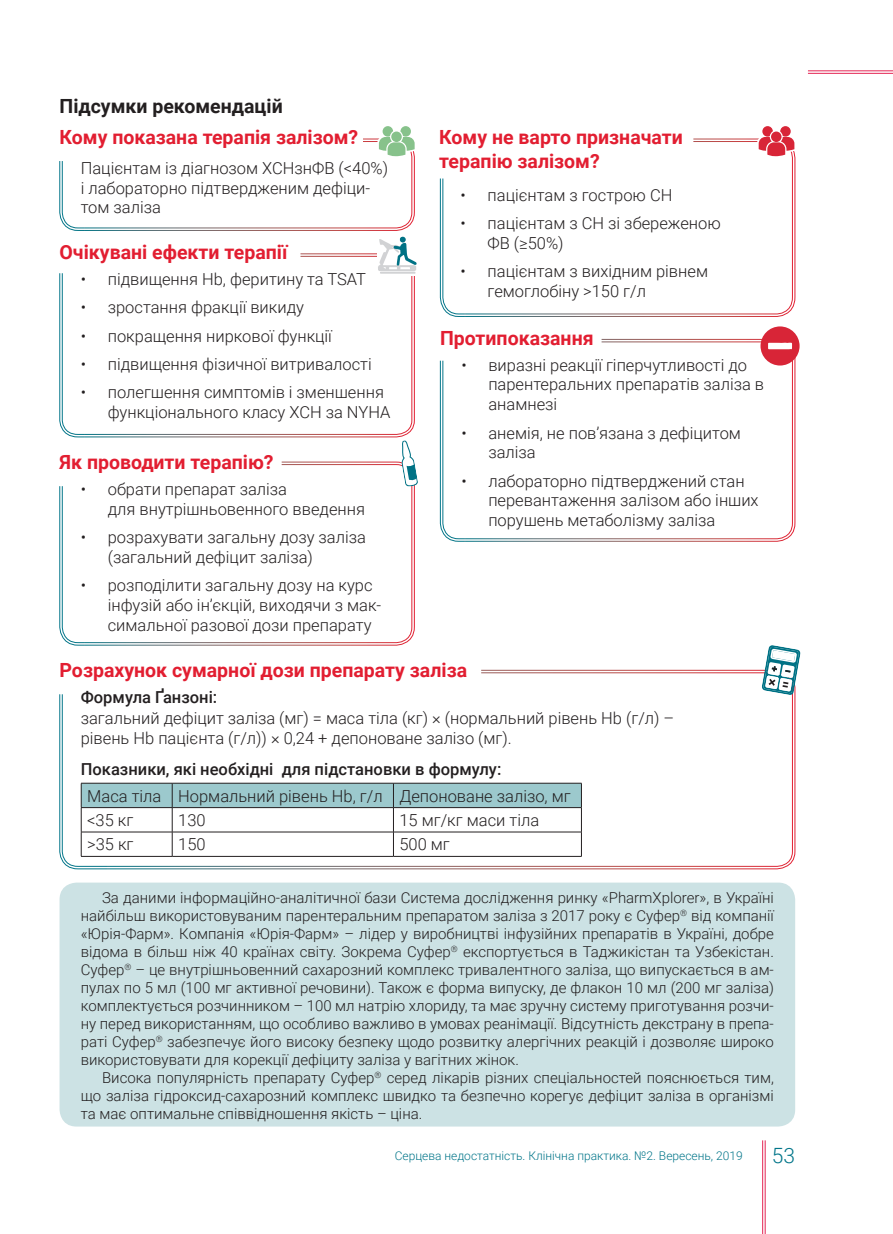
<style>
.page{position:relative;width:893px;height:1234px;background:#fff}
.page>*{position:absolute;margin:0;border:0;box-sizing:border-box;transform-origin:0 0}
.t1{font:300 21px "Roboto";color:#007589}
.Подзаг{font:700 19.5px/23.4px "Roboto";color:#e21e31}
.Подзаг-2{font:700 19.5px "Roboto";color:#231f20}
.Основной_текст{font:300 16.5px/19.8px "Roboto";color:#231f20}
.Таблица{font:300 16.5px "Roboto";color:#231f20}
.Рамки_в_колонке{font:300 16.5px/19.8px "Roboto";color:#231f20}
.Таблица-2{font:500 16.5px "Roboto";color:#231f20}
.Основной_текст-2{font:300 15px/18px "Roboto";color:#231f20;text-align:justify}
.t2{font:300 12px "Roboto";color:#007589}
</style>
<div class="page">
<hr style="left:808px;top:71px;width:85px;height:1px;background:#e42454">
<hr style="left:808px;top:73px;width:85px;height:1px;background:#e42454">
<hr style="left:762px;top:1140px;width:1px;height:93px;background:#e42454">
<hr style="left:765px;top:1140px;width:1px;height:93px;background:#e42454">
<div style="left:60px;top:882px;width:735px;height:244px;background:#cce2e4;border-radius:17px"></div>
<svg style="left:440px;top:138px;width:355px;height:179px"></svg>
<svg style="left:757px;top:126px;width:39px;height:32px"></svg>
<svg style="left:440px;top:339px;width:355px;height:202px"></svg>
<svg style="left:59px;top:273px;width:356px;height:164px"></svg>
<svg style="left:760px;top:326px;width:40px;height:39px"></svg>
<div style="left:378px;top:235px;width:39px;height:41px;background:linear-gradient(to right,#e0e1e1,#dddedf)"></div>
<svg style="left:59px;top:126px;width:358px;height:147px"></svg>
<svg style="left:59px;top:461px;width:356px;height:184px"></svg>
<svg style="left:401px;top:440px;width:17px;height:46px"></svg>
<svg style="left:59px;top:669px;width:736px;height:200px"></svg>
<svg style="left:761px;top:645px;width:40px;height:50px"></svg>
<p class="Подзаг-2" style="left:60px;top:92px;width:225px">Підсумки рекомендацій</p>
<p class="Подзаг" style="left:60px;top:125px;width:300px">Кому показана терапія залізом?</p>
<p class="Подзаг" style="left:439px;top:125px;width:245px">Кому не варто призначати терапію залізом?</p>
<p class="Рамки_в_колонке" style="left:81px;top:157px;width:309px">Пацієнтам із діагнозом ХСНзнФВ (&lt;40%) і лабораторно підтвердженим дефіци&shy;том заліза</p>
<p class="Основной_текст" style="left:461px;top:184px;width:213px">• пацієнтам з гострою СН</p>
<p class="Основной_текст" style="left:488px;top:213px;width:235px;text-indent:-27px">• пацієнтам з СН зі збереженою<br>ФВ (≥50%)</p>
<p class="Основной_текст" style="left:488px;top:261px;width:222px;text-indent:-27px">• пацієнтам з вихідним рівнем гемоглобіну &gt;150 г/л</p>
<p class="Подзаг" style="left:60px;top:240px;width:229px">Очікувані ефекти терапії</p>
<p class="Основной_текст" style="left:81px;top:268px;width:287px">• підвищення Hb, феритину та TSAT</p>
<p class="Основной_текст" style="left:81px;top:297px;width:225px">• зростання фракції викиду</p>
<p class="Основной_текст" style="left:81px;top:325px;width:253px">• покращення ниркової функції</p>
<p class="Основной_текст" style="left:81px;top:353px;width:292px">• підвищення фізичної витривалості</p>
<p class="Основной_текст" style="left:108px;top:382px;width:284px;text-indent:-27px">• полегшення симптомів і зменшення функціонального класу ХСН за NYHA</p>
<p class="Подзаг" style="left:440px;top:325px;width:155px">Протипоказання</p>
<p class="Основной_текст" style="left:488px;top:354px;width:277px;text-indent:-27px">• виразні реакції гіперчутливості до парентеральних препаратів заліза в анамнезі</p>
<p class="Основной_текст" style="left:488px;top:422px;width:254px;text-indent:-27px">• анемія, не пов’язана з дефіцитом заліза</p>
<p class="Основной_текст" style="left:488px;top:470px;width:272px;text-indent:-27px">• лабораторно підтверджений стан перевантаження залізом або інших порушень метаболізму заліза</p>
<p class="Подзаг" style="left:60px;top:449px;width:216px">Як проводити терапію?</p>
<p class="Основной_текст" style="left:108px;top:478px;width:259px;text-indent:-27px">• обрати препарат заліза<br>для внутрішньовенного введення</p>
<p class="Основной_текст" style="left:108px;top:526px;width:260px;text-indent:-27px">• розрахувати загальну дозу заліза (загальний дефіцит заліза)</p>
<p class="Основной_текст" style="left:108px;top:574px;width:275px;text-indent:-27px">• розподілити загальну дозу на курс інфузій або ін’єкцій, виходячи з мак&shy;симальної разової дози препарату</p>
<p class="Подзаг" style="left:60px;top:657px;width:409px">Розрахунок сумарної дози препарату заліза</p>
<p class="Основной_текст" style="left:81px;top:707px;width:595px">загальний дефіцит заліза (мг) = маса тіла (кг) × (нормальний рівень Hb (г/л) – рівень Hb пацієнта (г/л)) × 0,24 + депоноване залізо (мг).</p>
<p class="Таблица-2" style="left:81px;top:685px;width:138px">Формула Ґанзоні:</p>
<p class="Таблица-2" style="left:81px;top:757px;width:422px">Показники, які необхідні для підстановки в формулу:</p>
<p class="Таблица" style="left:87px;top:784px;width:76px">Маса тіла</p>
<p class="Таблица" style="left:178px;top:784px;width:206px">Нормальний рівень Hb, г/л</p>
<p class="Таблица" style="left:399px;top:784px;width:173px">Депоноване залізо, мг</p>
<p class="Таблица" style="left:87px;top:808px;width:48px">&lt;35 кг</p>
<p class="Таблица" style="left:178px;top:808px;width:29px">130</p>
<p class="Таблица" style="left:399px;top:808px;width:141px">15 мг/кг маси тіла</p>
<p class="Таблица" style="left:87px;top:832px;width:48px">&gt;35 кг</p>
<p class="Таблица" style="left:178px;top:832px;width:29px">150</p>
<p class="Таблица" style="left:399px;top:832px;width:52px">500 мг</p>
<p class="Основной_текст-2" style="left:81px;top:887px;width:695px;text-indent:21px">За даними інформаційно-аналітичної бази Система дослідження ринку «PharmXplorer», в Україні найбільш використовуваним парентеральним препаратом заліза з 2017 року є Суфер<sup>®</sup> від компанії «Юрія-Фарм». Компанія «Юрія-Фарм» – лідер у виробництві інфузійних препаратів в Україні, добре відома в більш ніж 40 країнах світу. Зокрема Суфер<sup>®</sup> експортується в Таджикістан та Узбекістан.<br>Суфер<sup>®</sup> – це внутрішньовенний сахарозний комплекс тривалентного заліза, що випускається в ам&shy;пулах по 5 мл (100 мг активної речовини). Також є форма випуску, де флакон 10 мл (200 мг заліза) комплектується розчинником – 100 мл натрію хлориду, та має зручну систему приготування розчи&shy;ну перед використанням, що особливо важливо в умовах реанімації. Відсутність декстрану в препа&shy;раті Суфер<sup>®</sup> забезпечує його високу безпеку щодо розвитку алергічних реакцій і дозволяє широко використовувати для корекції дефіциту заліза у вагітних жінок.</p>
<p class="Основной_текст-2" style="left:81px;top:1067px;width:695px;text-indent:21px">Висока популярність препарату Суфер<sup>®</sup> серед лікарів різних спеціальностей пояснюється тим, що заліза гідроксид-сахарозний комплекс швидко та безпечно корегує дефіцит заліза в організмі та має оптимальне співвідношення якість – ціна.</p>
<p class="t2" style="left:395px;top:1147px;width:349px">Серцева недостатність. Клінічна практика. №2. Вересень, 2019</p>
<h1 class="t1" style="left:772px;top:1139px;width:25px">53</h1>
</div>
